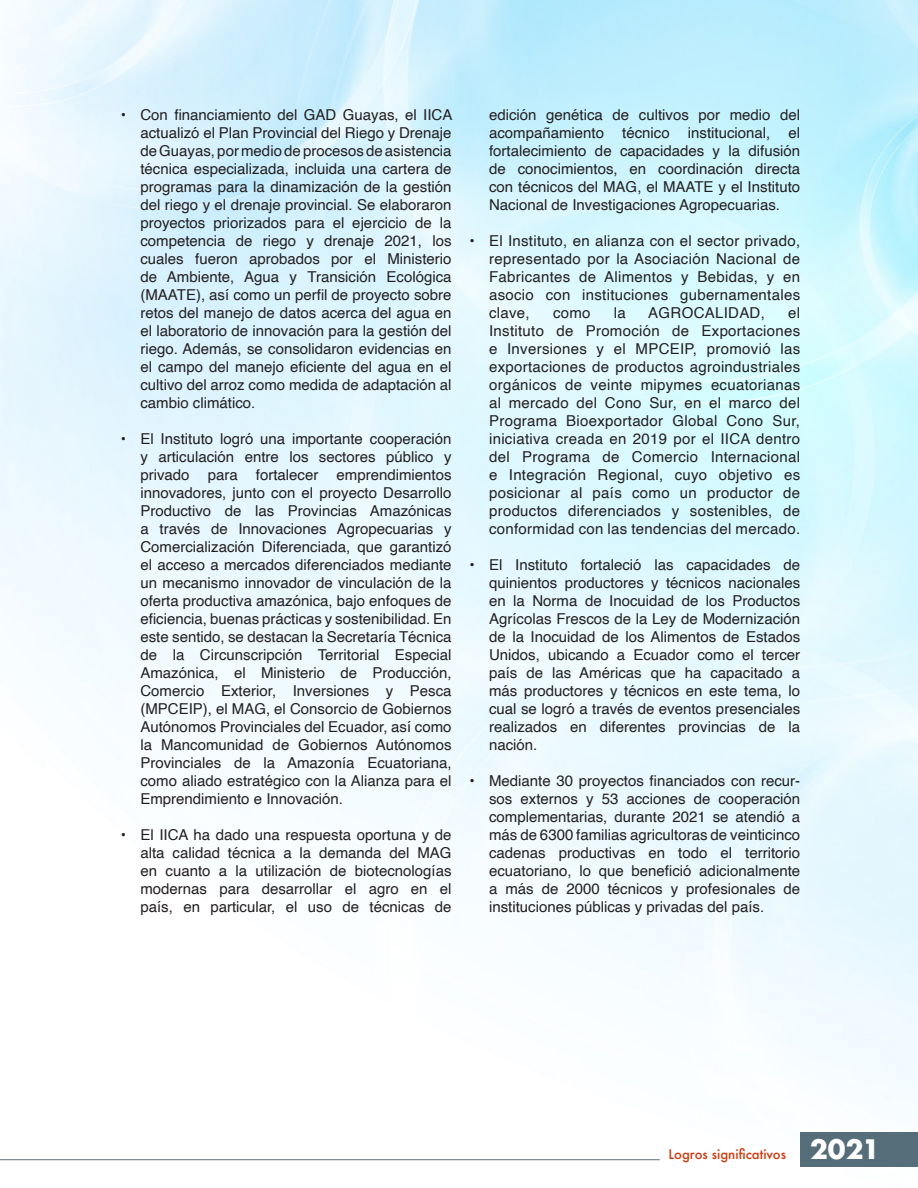
<style>
.page{position:relative;width:918px;height:1188px;background:#fff}
.page>*{position:absolute;margin:0;border:0;box-sizing:border-box;transform-origin:0 0}
.t1{font:15px/18px "Helvetica";color:#231f20;text-align:justify}
.t2{font:15px "Helvetica";letter-spacing:.02em;color:#231f20}
.t3{font:500 13.05px "Futura";color:#d2390e}
.s1{font-weight:700;font-size:26.1px;color:#fff}
</style>
<div class="page">
<hr style="left:0;top:1159px;width:660px;height:1px;background:#566e7a">
<div style="left:800px;top:1132px;width:118px;height:35px;background:#566e7a"></div>
<p class="t1" style="left:140px;top:106px;width:313px;text-indent:-20px">• Con financiamiento del GAD Guayas, el IICA actualizó el Plan Provincial del Riego y Drenaje de Guayas, por medio de procesos de asistencia técnica especializada, incluida una cartera de programas para la dinamización de la gestión del riego y el drenaje provincial. Se elaboraron proyectos priorizados para el ejercicio de la competencia de riego y drenaje 2021, los cuales fueron aprobados por el Ministerio de Ambiente, Agua y Transición Ecológica (MAATE), así como un perfil de proyecto sobre retos del manejo de datos acerca del agua en el laboratorio de innovación para la gestión del riego. Además, se consolidaron evidencias en el campo del manejo eficiente del agua en el cultivo del arroz como medida de adaptación al cambio climático.</p>
<p class="t1" style="left:140px;top:430px;width:313px;text-indent:-20px">• El Instituto logró una importante cooperación y articulación entre los sectores público y privado para fortalecer emprendimientos innovadores, junto con el proyecto Desarrollo Productivo de las Provincias Amazónicas a través de Innovaciones Agropecuarias y Comercialización Diferenciada, que garantizó el acceso a mercados diferenciados mediante un mecanismo innovador de vinculación de la oferta productiva amazónica, bajo enfoques de eficiencia, buenas prácticas y sostenibilidad. En este sentido, se destacan la Secretaría Técnica de la Circunscripción Territorial Especial Amazónica, el Ministerio de Producción, Comercio Exterior, Inversiones y Pesca (MPCEIP), el MAG, el Consorcio de Gobiernos Autónomos Provinciales del Ecuador, así como la Mancomunidad de Gobiernos Autónomos Provinciales de la Amazonía Ecuatoriana, como aliado estratégico con la Alianza para el Emprendimiento e Innovación.</p>
<p class="t1" style="left:140px;top:826px;width:313px;text-indent:-20px">• El IICA ha dado una respuesta oportuna y de alta calidad técnica a la demanda del MAG en cuanto a la utilización de biotecnologías modernas para desarrollar el agro en el país, en particular, el uso de técnicas de</p>
<p class="t1" style="left:489px;top:106px;width:313px">edición genética de cultivos por medio del acompañamiento técnico institucional, el fortalecimiento de capacidades y la difusión de conocimientos, en coordinación directa con técnicos del MAG, el MAATE y el Instituto Nacional de Investigaciones Agropecuarias.</p>
<p class="t1" style="left:489px;top:232px;width:313px;text-indent:-20px">• El Instituto, en alianza con el sector privado, representado por la Asociación Nacional de Fabricantes de Alimentos y Bebidas, y en asocio con instituciones gubernamentales clave,</p>
<p class="t1" style="left:553px;top:304px;width:39px">como</p>
<p class="t1" style="left:614px;top:304px;width:13px">la</p>
<p class="t2" style="left:648px;top:301px;width:118px">AGROCALIDAD,</p>
<p class="t1" style="left:489px;top:304px;width:313px;text-indent:299px">el Instituto de Promoción de Exportaciones e Inversiones y el MPCEIP, promovió las exportaciones de productos agroindustriales orgánicos de veinte mipymes ecuatorianas al mercado del Cono Sur, en el marco del Programa Bioexportador Global Cono Sur, iniciativa creada en 2019 por el IICA dentro del Programa de Comercio Internacional e Integración Regional, cuyo objetivo es posicionar al país como un productor de productos diferenciados y sostenibles, de conformidad con las tendencias del mercado.</p>
<p class="t1" style="left:489px;top:556px;width:313px;text-indent:-20px">• El Instituto fortaleció las capacidades de quinientos productores y técnicos nacionales en la Norma de Inocuidad de los Productos Agrícolas Frescos de la Ley de Modernización de la Inocuidad de los Alimentos de Estados Unidos, ubicando a Ecuador como el tercer país de las Américas que ha capacitado a más productores y técnicos en este tema, lo cual se logró a través de eventos presenciales realizados en diferentes provincias de la nación.</p>
<p class="t1" style="left:489px;top:772px;width:313px;text-indent:-20px">• Mediante 30 proyectos financiados con recur&shy;sos externos y 53 acciones de cooperación complementarias, durante 2021 se atendió a más de 6300 familias agricultoras de veinticinco cadenas productivas en todo el territorio ecuatoriano, lo que benefició adicionalmente a más de 2000 técnicos y profesionales de instituciones públicas y privadas del país.</p>
<p class="t3" style="left:668px;top:1145px;width:213px">Logros significativos <span class="s1">2021</span></p>
</div>
